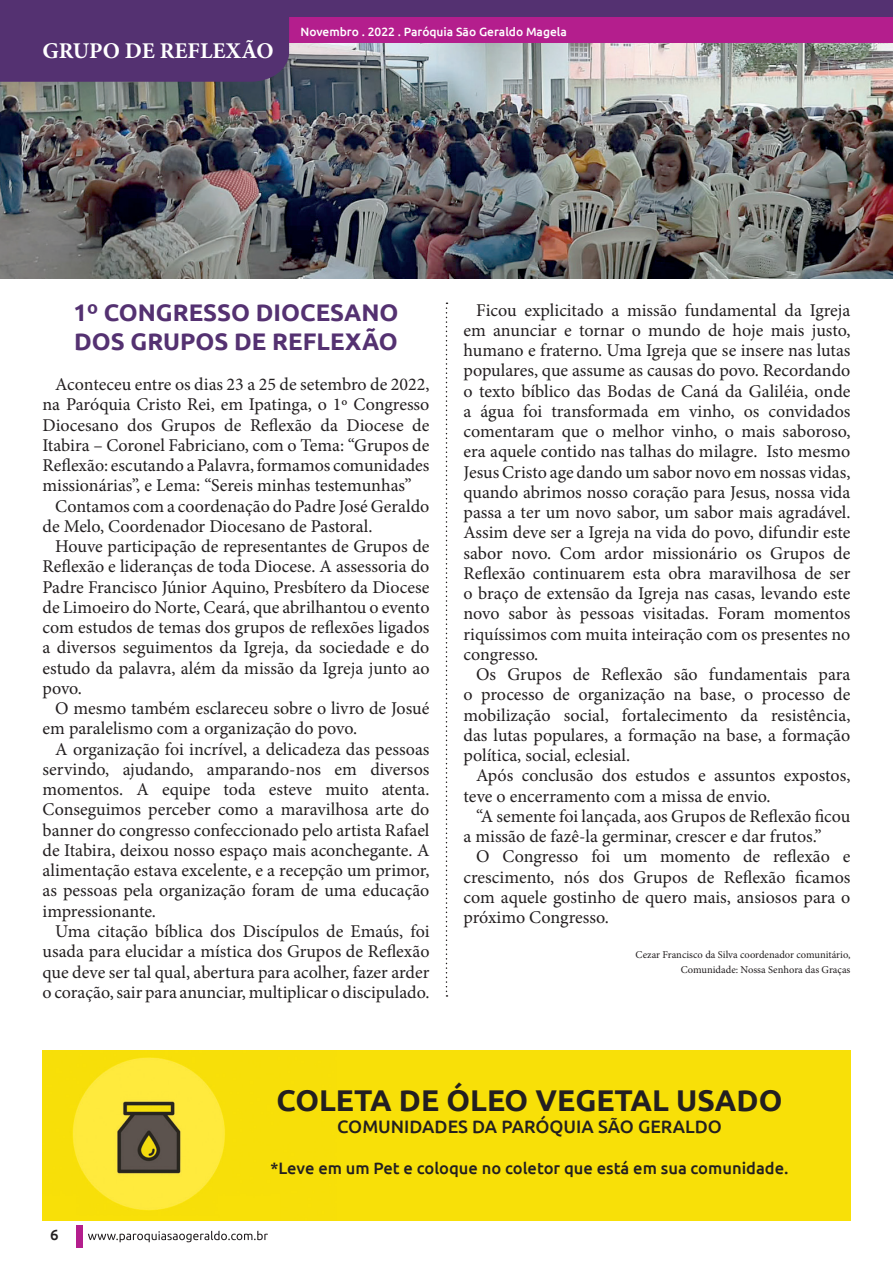
<style>
.page{position:relative;width:893px;height:1263px;background:#fff}
.page>*{position:absolute;margin:0;border:0;box-sizing:border-box;transform-origin:0 0}
.t1{font:700 30px "Ubuntu";color:#231f20}
.t2{font:700 24px "Ubuntu";color:#543171}
.t3{font:700 22.5px "Minion Pro";color:#fff}
.t4{font:18px/20.2px "Minion Pro";color:#231f20;text-align:justify}
.t5{font:500 18px "Ubuntu";color:#231f20}
.t6{font:500 16.5px "Ubuntu";color:#231f20}
.t7{font:500 15px "Ubuntu";color:#231f20}
.t8{font:500 12px "Ubuntu";color:#fff}
.t9{font:10.5px "Minion Pro";color:#231f20}
</style>
<div class="page">
<div style="left:77px;top:1225px;width:6px;height:23px;background:#b41e8d"></div>
<svg style="left:88px;top:1231px;width:180px;height:11px"></svg>
<img style="left:0;top:43px;width:893px;height:235px">
<div style="left:0;top:0;width:893px;height:43px;background:#b41e8d"></div>
<div style="left:0;top:0;width:893px;height:17px;background:#543171"></div>
<div style="left:0;top:17px;width:289px;height:65px;background:#543171"></div>
<img style="left:43px;top:1050px;width:807px;height:170px">
<svg style="left:446px;top:303px;width:1px;height:694px"></svg>
<p class="t3" style="left:43px;top:35px;width:233px">GRUPO DE REFLEXÃO</p>
<p class="t8" style="left:300px;top:24px;width:268px">Novembro . 2022 . Paróquia São Geraldo Magela</p>
<p class="t2" style="left:73px;top:298px;width:327px">1º CONGRESSO DIOCESANO</p>
<p class="t2" style="left:74px;top:327px;width:325px">DOS GRUPOS DE REFLEXÃO</p>
<p class="t4" style="left:43px;top:374px;width:388px;text-indent:13px">Aconteceu entre os dias 23 a 25 de setembro de 2022, na Paróquia Cristo Rei, em Ipatinga, o 1º Congresso Diocesano dos Grupos de Reflexão da Diocese de Itabira – Coronel Fabriciano, com o Tema: “Grupos de Reflexão: escutando a Palavra, formamos comunidades missionárias”, e Lema: “Sereis minhas testemunhas”</p>
<p class="t4" style="left:43px;top:496px;width:388px;text-indent:13px">Contamos com a coordenação do Padre José Geraldo de Melo, Coordenador Diocesano de Pastoral.</p>
<p class="t4" style="left:43px;top:536px;width:388px;text-indent:13px">Houve participação de representantes de Grupos de Reflexão e lideranças de toda Diocese. A assessoria do Padre Francisco Júnior Aquino, Presbítero da Diocese de Limoeiro do Norte, Ceará, que abrilhantou o evento com estudos de temas dos grupos de reflexões ligados a diversos seguimentos da Igreja, da sociedade e do estudo da palavra, além da missão da Igreja junto ao povo.</p>
<p class="t4" style="left:43px;top:698px;width:388px;text-indent:13px">O mesmo também esclareceu sobre o livro de Josué em paralelismo com a organização do povo.</p>
<p class="t4" style="left:43px;top:739px;width:388px;text-indent:13px">A organização foi incrível, a delicadeza das pessoas servindo, ajudando, amparando-nos em diversos momentos. A equipe toda esteve muito atenta.<br>Conseguimos perceber como a maravilhosa arte do banner do congresso confeccionado pelo artista Rafael de Itabira, deixou nosso espaço mais aconchegante. A alimentação estava excelente, e a recepção um primor, as pessoas pela organização foram de uma educação impressionante.</p>
<p class="t4" style="left:43px;top:921px;width:388px;text-indent:13px">Uma citação bíblica dos Discípulos de Emaús, foi usada para elucidar a mística dos Grupos de Reflexão que deve ser tal qual, abertura para acolher, fazer arder o coração, sair para anunciar, multiplicar o discipulado.</p>
<p class="t4" style="left:463px;top:300px;width:388px;text-indent:13px">Ficou explicitado a missão fundamental da Igreja em anunciar e tornar o mundo de hoje mais justo, humano e fraterno. Uma Igreja que se insere nas lutas populares, que assume as causas do povo. Recordando o texto bíblico das Bodas de Caná da Galiléia, onde a água foi transformada em vinho, os convidados comentaram que o melhor vinho, o mais saboroso, era aquele contido nas talhas do milagre. Isto mesmo Jesus Cristo age dando um sabor novo em nossas vidas, quando abrimos nosso coração para Jesus, nossa vida passa a ter um novo sabor, um sabor mais agradável.<br>Assim deve ser a Igreja na vida do povo, difundir este sabor novo. Com ardor missionário os Grupos de Reflexão continuarem esta obra maravilhosa de ser o braço de extensão da Igreja nas casas, levando este novo sabor às pessoas visitadas. Foram momentos riquíssimos com muita inteiração com os presentes no congresso.</p>
<p class="t4" style="left:463px;top:664px;width:388px;text-indent:13px">Os Grupos de Reflexão são fundamentais para o processo de organização na base, o processo de mobilização social, fortalecimento da resistência, das lutas populares, a formação na base, a formação política, social, eclesial.</p>
<p class="t4" style="left:463px;top:766px;width:388px;text-indent:13px">Após conclusão dos estudos e assuntos expostos, teve o encerramento com a missa de envio.</p>
<p class="t4" style="left:463px;top:806px;width:388px;text-indent:13px">“A semente foi lançada, aos Grupos de Reflexão ficou a missão de fazê-la germinar, crescer e dar frutos.”</p>
<p class="t4" style="left:463px;top:847px;width:388px;text-indent:13px">O Congresso foi um momento de reflexão e crescimento, nós dos Grupos de Reflexão ficamos com aquele gostinho de quero mais, ansiosos para o próximo Congresso.</p>
<p class="t9" style="left:636px;top:948px;width:216px">Cezar Francisco da Silva coordenador comunitário,</p>
<p class="t9" style="left:681px;top:963px;width:171px">Comunidade: Nossa Senhora das Graças</p>
<p class="t7" style="left:50px;top:1225px;width:10px">6</p>
<p class="t1" style="left:277px;top:1082px;width:507px">COLETA DE ÓLEO VEGETAL USADO</p>
<p class="t5" style="left:337px;top:1115px;width:386px">COMUNIDADES DA PARÓQUIA SÃO GERALDO</p>
<p class="t6" style="left:271px;top:1158px;width:519px">*Leve em um Pet e coloque no coletor que está em sua comunidade.</p>
</div>
